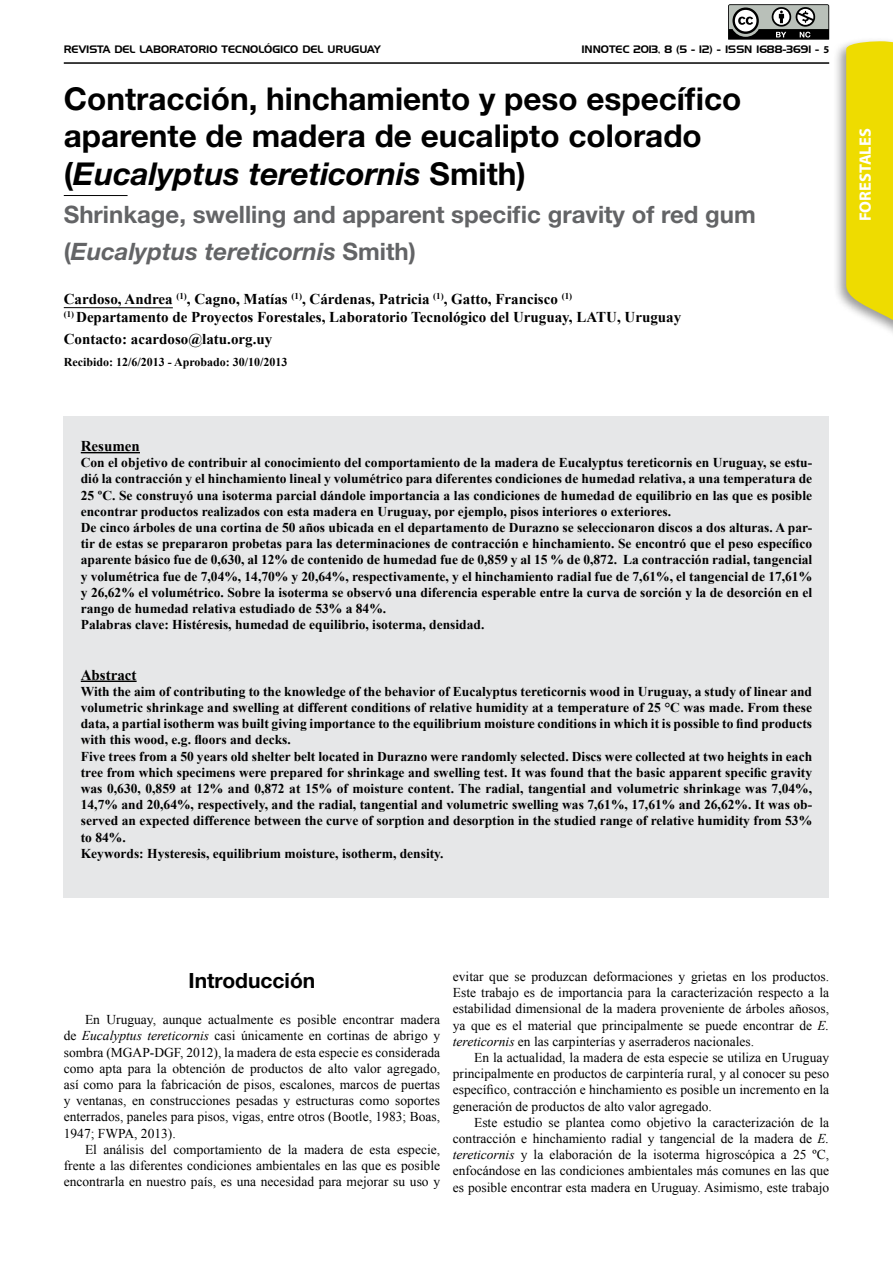
<style>
.page{position:relative;width:893px;height:1263px;background:#fff}
.page>*{position:absolute;margin:0;border:0;box-sizing:border-box;transform-origin:0 0}
.t1{font:700 31.5px/37.8px "Helvetica Neue";color:#000}
.t2{font:700 24px/37.5px "Helvetica Neue";color:#636466}
.t3{font:700 21px "Helvetica Neue";color:#000}
.t4{font:700 16.5px "Myriad Pro";color:#fff}
.t5{font:700 15px/18px "Times New Roman";color:#000}
.t6{font:700 13.5px/16.2px "Times New Roman";color:#000}
.t7{font:13.5px/16.2px "Times New Roman";color:#000;text-align:justify}
.t8{font:700 12px "Times New Roman";color:#000}
.t9{font:10.5px "Handel Gothic BT";color:#000}
.s1{font-family:"Myriad Pro";font-weight:700}
.s2{font-style:italic}
</style>
<div class="page">
<hr style="left:64px;top:62px;width:765px;height:2px;background:#000">
<div style="left:833px;top:37px;width:60px;height:319px;background:#000;opacity:.4"></div>
<svg style="left:846px;top:41px;width:47px;height:305px"></svg>
<svg style="left:728px;top:4px;width:101px;height:36px"></svg>
<div style="left:64px;top:417px;width:765px;height:481px;background:#e6e7e8"></div>
<hr style="left:81px;top:452px;width:59px;height:1px;background:#000">
<hr style="left:81px;top:680px;width:56px;height:2px;background:#000">
<hr style="left:64px;top:195px;width:64px;height:1px;background:#000">
<hr style="left:64px;top:307px;width:109px;height:1px;background:#000">
<p class="t9" style="left:64px;top:43px;width:318px">REVISTA DEL LABORATORIO TECNOLÓGICO DEL URUGUAY</p>
<p class="t9" style="left:581px;top:43px;width:249px">INNOTEC 2013, 8 (5 - 12) - ISSN 1688-3691 - <span class="s1">5</span></p>
<h1 class="t1" style="left:64px;top:79px;width:679px">Contracción, hinchamiento y peso específico aparente de madera de eucalipto colorado (<span class="s2">Eucalyptus tereticornis</span> Smith)</h1>
<h2 class="t2" style="left:64px;top:195px;width:693px">Shrinkage, swelling and apparent specific gravity of red gum (<span class="s2">Eucalyptus tereticornis</span> Smith)</h2>
<p class="t5" style="left:64px;top:289px;width:619px">Cardoso, Andrea <sup>(1)</sup>, Cagno, Matías <sup>(1)</sup>, Cárdenas, Patricia <sup>(1)</sup>, Gatto, Francisco <sup>(1)<br></sup><sup>(1)</sup> Departamento de Proyectos Forestales, Laboratorio Tecnológico del Uruguay, LATU, Uruguay</p>
<p class="t5" style="left:64px;top:330px;width:210px">Contacto: acardoso@latu.org.uy</p>
<p class="t8" style="left:64px;top:354px;width:225px">Recibido: 12/6/2013 - Aprobado: 30/10/2013</p>
<p class="t5" style="left:81px;top:437px;width:61px">Resumen</p>
<p class="t6" style="left:81px;top:454px;width:733px">Con el objetivo de contribuir al conocimiento del comportamiento de la madera de Eucalyptus tereticornis en Uruguay, se estu&shy;dió la contracción y el hinchamiento lineal y volumétrico para diferentes condiciones de humedad relativa, a una temperatura de 25 ºC. Se construyó una isoterma parcial dándole importancia a las condiciones de humedad de equilibrio en las que es posible encontrar productos realizados con esta madera en Uruguay, por ejemplo, pisos interiores o exteriores.<br>De cinco árboles de una cortina de 50 años ubicada en el departamento de Durazno se seleccionaron discos a dos alturas. A par&shy;tir de estas se prepararon probetas para las determinaciones de contracción e hinchamiento. Se encontró que el peso específico aparente básico fue de 0,630, al 12% de contenido de humedad fue de 0,859 y al 15 % de 0,872. La contracción radial, tangencial y volumétrica fue de 7,04%, 14,70% y 20,64%, respectivamente, y el hinchamiento radial fue de 7,61%, el tangencial de 17,61% y 26,62% el volumétrico. Sobre la isoterma se observó una diferencia esperable entre la curva de sorción y la de desorción en el rango de humedad relativa estudiado de 53% a 84%.<br>Palabras clave: Histéresis, humedad de equilibrio, isoterma, densidad.</p>
<p class="t5" style="left:81px;top:665px;width:57px">Abstract</p>
<p class="t6" style="left:81px;top:683px;width:733px">With the aim of contributing to the knowledge of the behavior of Eucalyptus tereticornis wood in Uruguay, a study of linear and volumetric shrinkage and swelling at different conditions of relative humidity at a temperature of 25 °C was made. From these data, a partial isotherm was built giving importance to the equilibrium moisture conditions in which it is possible to find products with this wood, e.g. floors and decks.<br>Five trees from a 50 years old shelter belt located in Durazno were randomly selected. Discs were collected at two heights in each tree from which specimens were prepared for shrinkage and swelling test. It was found that the basic apparent specific gravity was 0,630, 0,859 at 12% and 0,872 at 15% of moisture content. The radial, tangential and volumetric shrinkage was 7,04%, 14,7% and 20,64%, respectively, and the radial, tangential and volumetric swelling was 7,61%, 17,61% and 26,62%. It was ob&shy;served an expected difference between the curve of sorption and desorption in the studied range of relative humidity from 53% to 84%.<br>Keywords: Hysteresis, equilibrium moisture, isotherm, density.</p>
<p class="t4" style="left:856px;top:221px;width:94px;rotate:-90deg">FORESTALES</p>
<h3 class="t3" style="left:189px;top:968px;width:128px">Introducción</h3>
<p class="t7" style="left:64px;top:1011px;width:378px;text-indent:21px">En Uruguay, aunque actualmente es posible encontrar madera de <span class="s2">Eucalyptus tereticornis</span> casi únicamente en cortinas de abrigo y sombra (MGAP-DGF, 2012), la madera de esta especie es considerada como apta para la obtención de productos de alto valor agregado, así como para la fabricación de pisos, escalones, marcos de puertas y ventanas, en construcciones pesadas y estructuras como soportes enterrados, paneles para pisos, vigas, entre otros (Bootle, 1983; Boas, 1947; FWPA, 2013).</p>
<p class="t7" style="left:64px;top:1141px;width:378px;text-indent:21px">El análisis del comportamiento de la madera de esta especie, frente a las diferentes condiciones ambientales en las que es posible encontrarla en nuestro país, es una necesidad para mejorar su uso y</p>
<p class="t7" style="left:453px;top:968px;width:378px">evitar que se produzcan deformaciones y grietas en los productos.<br>Este trabajo es de importancia para la caracterización respecto a la estabilidad dimensional de la madera proveniente de árboles añosos, ya que es el material que principalmente se puede encontrar de <span class="s2">E. tereticornis</span> en las carpinterías y aserraderos nacionales.</p>
<p class="t7" style="left:453px;top:1049px;width:378px;text-indent:21px">En la actualidad, la madera de esta especie se utiliza en Uruguay principalmente en productos de carpintería rural, y al conocer su peso específico, contracción e hinchamiento es posible un incremento en la generación de productos de alto valor agregado.</p>
<p class="t7" style="left:453px;top:1114px;width:378px;text-indent:21px">Este estudio se plantea como objetivo la caracterización de la contracción e hinchamiento radial y tangencial de la madera de <span class="s2">E. tereticornis</span> y la elaboración de la isoterma higroscópica a 25 ºC, enfocándose en las condiciones ambientales más comunes en las que es posible encontrar esta madera en Uruguay. Asimismo, este trabajo</p>
</div>
